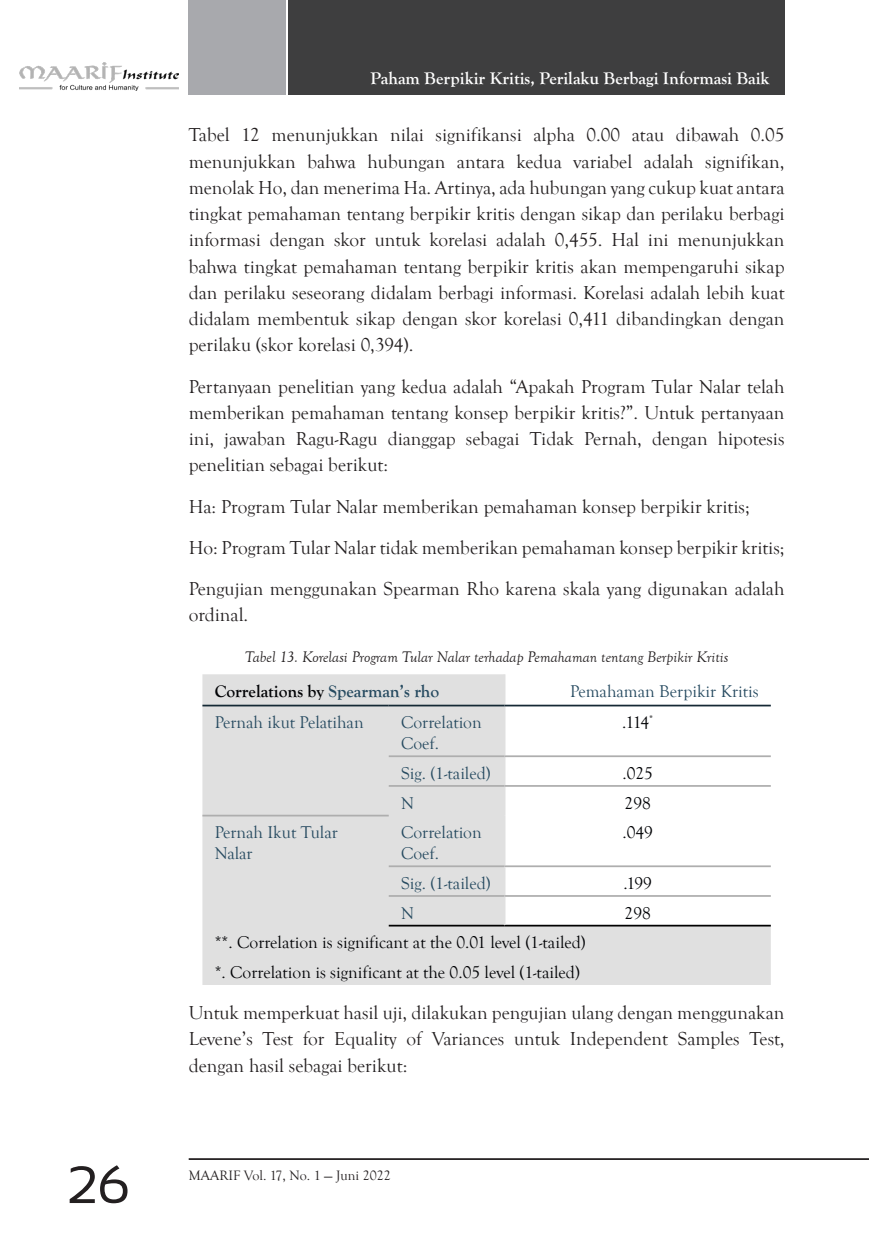
<style>
.page{position:relative;width:869px;height:1241px;background:#fff}
.page>*{position:absolute;margin:0;border:0;box-sizing:border-box;transform-origin:0 0}
.t1{font:52.5px "Sansation";color:#231f20}
.Text{font:19.25px/26.2px "Goudy Old Style T";color:#231f20;text-align:justify}
.t2{font:17.5px/21px "Goudy Old Style T";color:#264a60}
.t3{font:17.5px "Goudy Old Style T";color:#010205}
.t4{font:700 17.5px "Goudy Old Style T";color:#fff}
.t5{font:700 17.5px "Goudy Old Style T";color:#010205}
.Judul-Tabel{font:italic 15.75px "Goudy Old Style T";color:#231f20}
.t6{font:14px "Goudy Old Style T";color:#231f20}
.s1{color:#264a60}
</style>
<div class="page">
<div style="left:189px;top:0;width:97px;height:94px;background:#a8a9ad"></div>
<hr style="left:189px;top:1157px;width:679px;height:2px;background:#231f20">
<div style="left:288px;top:0;width:496px;height:94px;background:#3e3e3f"></div>
<img style="left:20px;top:63px;width:159px;height:27px">
<div style="left:202px;top:674px;width:568px;height:310px;background:#e0e0e0"></div>
<svg style="left:505px;top:674px;width:265px;height:250px"></svg>
<hr style="left:388px;top:924px;width:116px;height:2px;background:#000">
<hr style="left:504px;top:924px;width:266px;height:2px;background:#000">
<hr style="left:503px;top:674px;width:2px;height:30px;background:#e0e0e0">
<hr style="left:503px;top:706px;width:2px;height:49px;background:#e0e0e0">
<hr style="left:202px;top:704px;width:186px;height:2px;background:#152935">
<hr style="left:388px;top:704px;width:116px;height:2px;background:#152935">
<hr style="left:504px;top:704px;width:266px;height:2px;background:#152935">
<hr style="left:503px;top:757px;width:2px;height:28px;background:#e0e0e0">
<hr style="left:388px;top:755px;width:116px;height:2px;background:#aeaeae">
<hr style="left:504px;top:755px;width:266px;height:2px;background:#aeaeae">
<hr style="left:503px;top:786px;width:2px;height:29px;background:#e0e0e0">
<hr style="left:388px;top:785px;width:116px;height:1px;background:#aeaeae">
<hr style="left:504px;top:785px;width:266px;height:1px;background:#aeaeae">
<hr style="left:503px;top:815px;width:2px;height:50px;background:#e0e0e0">
<hr style="left:388px;top:865px;width:116px;height:2px;background:#aeaeae">
<hr style="left:504px;top:865px;width:266px;height:2px;background:#aeaeae">
<hr style="left:503px;top:867px;width:2px;height:27px;background:#e0e0e0">
<hr style="left:388px;top:894px;width:116px;height:2px;background:#aeaeae">
<hr style="left:504px;top:894px;width:266px;height:2px;background:#aeaeae">
<hr style="left:503px;top:896px;width:2px;height:28px;background:#e0e0e0">
<hr style="left:202px;top:814px;width:186px;height:2px;background:#aeaeae">
<p class="t4" style="left:370px;top:69px;width:400px">Paham Berpikir Kritis, Perilaku Berbagi Informasi Baik</p>
<p class="Text" style="left:189px;top:122px;width:597px">Tabel 12 menunjukkan nilai signifikansi alpha 0.00 atau dibawah 0.05 menunjukkan bahwa hubungan antara kedua variabel adalah signifikan, menolak Ho, dan menerima Ha. Artinya, ada hubungan yang cukup kuat antara tingkat pemahaman tentang berpikir kritis dengan sikap dan perilaku berbagi informasi dengan skor untuk korelasi adalah 0,455. Hal ini menunjukkan bahwa tingkat pemahaman tentang berpikir kritis akan mempengaruhi sikap dan perilaku seseorang didalam berbagi informasi. Korelasi adalah lebih kuat didalam membentuk sikap dengan skor korelasi 0,411 dibandingkan dengan perilaku (skor korelasi 0,394).</p>
<p class="Text" style="left:189px;top:373px;width:597px">Pertanyaan penelitian yang kedua adalah “Apakah Program Tular Nalar telah memberikan pemahaman tentang konsep berpikir kritis?”. Untuk pertanyaan ini, jawaban Ragu-Ragu dianggap sebagai Tidak Pernah, dengan hipotesis penelitian sebagai berikut:</p>
<p class="Text" style="left:189px;top:493px;width:562px">Ha: Program Tular Nalar memberikan pemahaman konsep berpikir kritis;</p>
<p class="Text" style="left:189px;top:534px;width:597px">Ho: Program Tular Nalar tidak memberikan pemahaman konsep berpikir kritis;</p>
<p class="Text" style="left:189px;top:576px;width:597px">Pengujian menggunakan Spearman Rho karena skala yang digunakan adalah ordinal.</p>
<p class="Judul-Tabel" style="left:245px;top:648px;width:484px">Tabel 13. Korelasi Program Tular Nalar terhadap Pemahaman tentang Berpikir Kritis</p>
<p class="t5" style="left:214px;top:681px;width:226px">Correlations by <span class="s1">Spearman’s rho</span></p>
<p class="t2" style="left:570px;top:681px;width:190px">Pemahaman Berpikir Kritis</p>
<p class="t2" style="left:214px;top:712px;width:150px">Pernah ikut Pelatihan</p>
<p class="t2" style="left:401px;top:712px;width:82px">Correlation<br>Coef.</p>
<p class="t3" style="left:622px;top:712px;width:32px">.114<sup>*</sup></p>
<p class="t2" style="left:401px;top:763px;width:91px">Sig. (1-tailed)</p>
<p class="t3" style="left:622px;top:763px;width:32px">.025</p>
<p class="t2" style="left:401px;top:792px;width:14px">N</p>
<p class="t3" style="left:624px;top:793px;width:28px">298</p>
<p class="t2" style="left:214px;top:822px;width:125px">Pernah Ikut Tular<br>Nalar</p>
<p class="t2" style="left:401px;top:822px;width:82px">Correlation<br>Coef.</p>
<p class="t3" style="left:622px;top:822px;width:32px">.049</p>
<p class="t2" style="left:401px;top:873px;width:91px">Sig. (1-tailed)</p>
<p class="t3" style="left:623px;top:873px;width:30px">.199</p>
<p class="t2" style="left:401px;top:902px;width:14px">N</p>
<p class="t3" style="left:624px;top:903px;width:28px">298</p>
<p class="t3" style="left:214px;top:932px;width:372px">**. Correlation is significant at the 0.01 level (1-tailed)</p>
<p class="t3" style="left:214px;top:962px;width:366px">*. Correlation is significant at the 0.05 level (1-tailed)</p>
<p class="Text" style="left:189px;top:999px;width:597px">Untuk memperkuat hasil uji, dilakukan pengujian ulang dengan menggunakan Levene’s Test for Equality of Variances untuk Independent Samples Test, dengan hasil sebagai berikut:</p>
<h1 class="t1" style="left:68px;top:1155px;width:63px">26</h1>
<p class="t6" style="left:189px;top:1167px;width:203px">MAARIF Vol. 17, No. 1 — Juni 2022</p>
</div>
